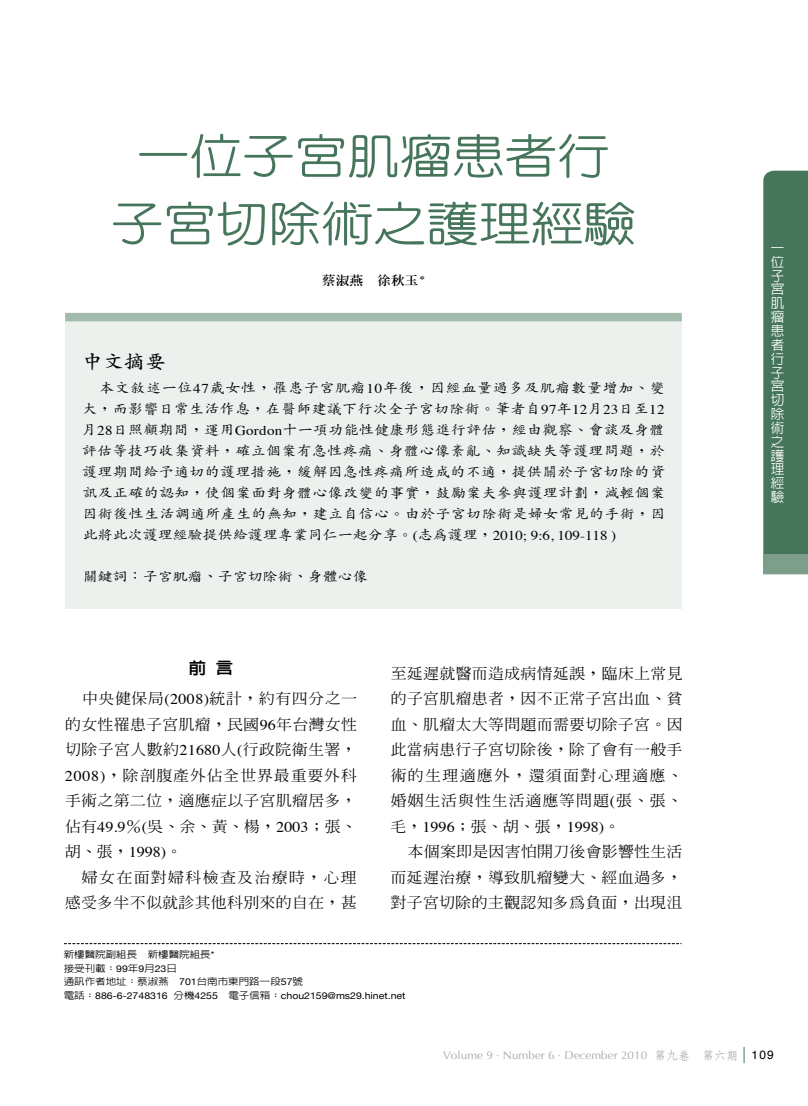
<style>
.page{position:relative;width:808px;height:1106px;background:#fff}
.page>*{position:absolute;margin:0;border:0;box-sizing:border-box;transform-origin:0 0}
.t1{font:500 47.25px/67.5px "Yen Round";color:#45755a;text-align:center;scale:1.11 1}
.t2{font:700 18.9px "Zen Kai";color:#000;scale:1.11 1}
.t3{font:16.2px "Lin Gothic Extra";color:#000;scale:1.11 1}
.t4{font:500 14.85px/25.5px "Inn Ming";letter-spacing:.015em;color:#000;text-align:justify;scale:1.08 1}
.t5{font:500 13.5px/21px "Zen Kai";color:#000;text-align:justify;scale:1.11 1}
.t6{font:500 13.5px/13.8px "Lin Gothic";color:#fff;text-align:justify}
.t7{font:13.5px "DF Kai Shu SB Estd BF";color:#000;scale:1.11 1}
.t8{font:12.45px "Inn Ming Extra";color:#000;scale:1.11 1}
.t9{font:700 12px "Nan Sung";color:#aaabab}
.t10{font:11.25px "Optima";color:#aaabab;scale:1.06 1}
.t11{font:500 9.45px/13.5px "Lin Gothic";color:#000;scale:1.11 1}
.t12{font:9.45px "Helvetica Neue";color:#000;scale:1.11 1}
.s1{font-family:"Times";font-weight:400}
.s2{font-family:"Helvetica Neue";font-weight:400}
.s3{font-family:"Lin Gothic";font-weight:500}
.s4{font-family:"Helvetica";font-weight:400;color:#000}
</style>
<div class="page">
<div style="left:763px;top:171px;width:45px;height:383px;background:#45755a"></div>
<div style="left:763px;top:554px;width:45px;height:20px;background:#7d9e8b"></div>
<svg style="left:64px;top:943px;width:617px;height:1px"></svg>
<div style="left:65px;top:315px;width:617px;height:294px;background:#ecf1ee"></div>
<div style="left:65px;top:313px;width:617px;height:8px;background:#a2baac"></div>
<svg style="left:744px;top:1047px;width:1px;height:16px"></svg>
<h1 class="t1" style="left:111px;top:122px;width:474px">一位子宮肌瘤患者行子宮切除術之護理經驗</h1>
<p class="t8" style="left:322px;top:274px;width:95px">蔡淑燕　徐秋玉*</p>
<p class="t2" style="left:82px;top:352px;width:77px">中文摘要</p>
<p class="t5" style="left:82px;top:377px;width:527px;text-indent:17px">本文敘述一位<span class="s1">47</span>歲女性，罹患子宮肌瘤<span class="s1">10</span>年後，因經血量過多及肌瘤數量增加、變大，而影響日常生活作息，在醫師建議下行次全子宮切除術。筆者自<span class="s1">97</span>年<span class="s1">12</span>月<span class="s1">23</span>日至<span class="s1">12</span>月<span class="s1">28</span>日照顧期間，運用<span class="s1">Gordon</span>十一項功能性健康形態進行評估，經由觀察、會談及身體評估等技巧收集資料，確立個案有急性疼痛、身體心像紊亂、知識缺失等護理問題，於護理期間給予適切的護理措施，緩解因急性疼痛所造成的不適，提供關於子宮切除的資訊及正確的認知，使個案面對身體心像改變的事實，鼓勵案夫參與護理計劃，減輕個案因術後性生活調適所產生的無知，建立自信心。由於子宮切除術是婦女常見的手術，因此將此次護理經驗提供給護理專業同仁一起分享。<span class="s1">(</span>志為護理，<span class="s1">2010; 9:6, 109-118 )</span></p>
<p class="t7" style="left:83px;top:569px;width:258px">關鍵詞：子宮肌瘤、子宮切除術、身體心像</p>
<p class="t3" style="left:189px;top:660px;width:42px">前 言</p>
<p class="t4" style="left:65px;top:685px;width:272px;text-indent:17px">中央健保局<span class="s1">(2008)</span>統計，約有四分之一的女性罹患子宮肌瘤，民國<span class="s1">96</span>年台灣女性切除子宮人數約<span class="s1">21680</span>人<span class="s1">(</span>行政院衛生署，<span class="s1">2008)</span>，除剖腹產外佔全世界最重要外科手術之第二位，適應症以子宮肌瘤居多，佔有<span class="s1">49.9</span>％<span class="s1">(</span>吳、余、黃、楊，<span class="s1">2003</span>；張、胡、張，<span class="s1">1998)</span>。</p>
<p class="t4" style="left:65px;top:864px;width:272px;text-align:right">婦女在面對婦科檢查及治療時，心理感受多半不似就診其他科別來的自在，甚</p>
<p class="t4" style="left:391px;top:660px;width:272px">至延遲就醫而造成病情延誤，臨床上常見的子宮肌瘤患者，因不正常子宮出血、貧血、肌瘤太大等問題而需要切除子宮。因此當病患行子宮切除後，除了會有一般手術的生理適應外，還須面對心理適應、婚姻生活與性生活適應等問題<span class="s1">(</span>張、張、毛，<span class="s1">1996</span>；張、胡、張，<span class="s1">1998)</span>。</p>
<p class="t4" style="left:391px;top:838px;width:272px;text-indent:17px">本個案即是因害怕開刀後會影響性生活而延遲治療，導致肌瘤變大、經血過多，對子宮切除的主觀認知多為負面，出現沮</p>
<p class="t11" style="left:64px;top:948px;width:217px">新樓醫院副組長 新樓醫院組長<span class="s2">*<br></span>接受刊載：<span class="s2">99</span>年<span class="s2">9</span>月<span class="s2">23</span>日<br>通訊作者地址：蔡淑燕 <span class="s2">701</span>台南市東門路一段<span class="s2">57</span>號</p>
<p class="t12" style="left:64px;top:989px;width:309px"><span class="s3">電話：</span>886-6-2748316 <span class="s3">分機</span>4255 <span class="s3">電子信箱：</span>chou2159@ms29.hinet.net</p>
<p class="t6" style="left:771px;top:241px;width:15px">一位子宮肌瘤患者行子宮切除術之護理經驗</p>
<p class="t10" style="left:443px;top:1049px;width:194px">Volume 9 . Number 6 . December 2010</p>
<p class="t9" style="left:654px;top:1049px;width:121px">第九卷　第六期 <span class="s4">109</span></p>
</div>
